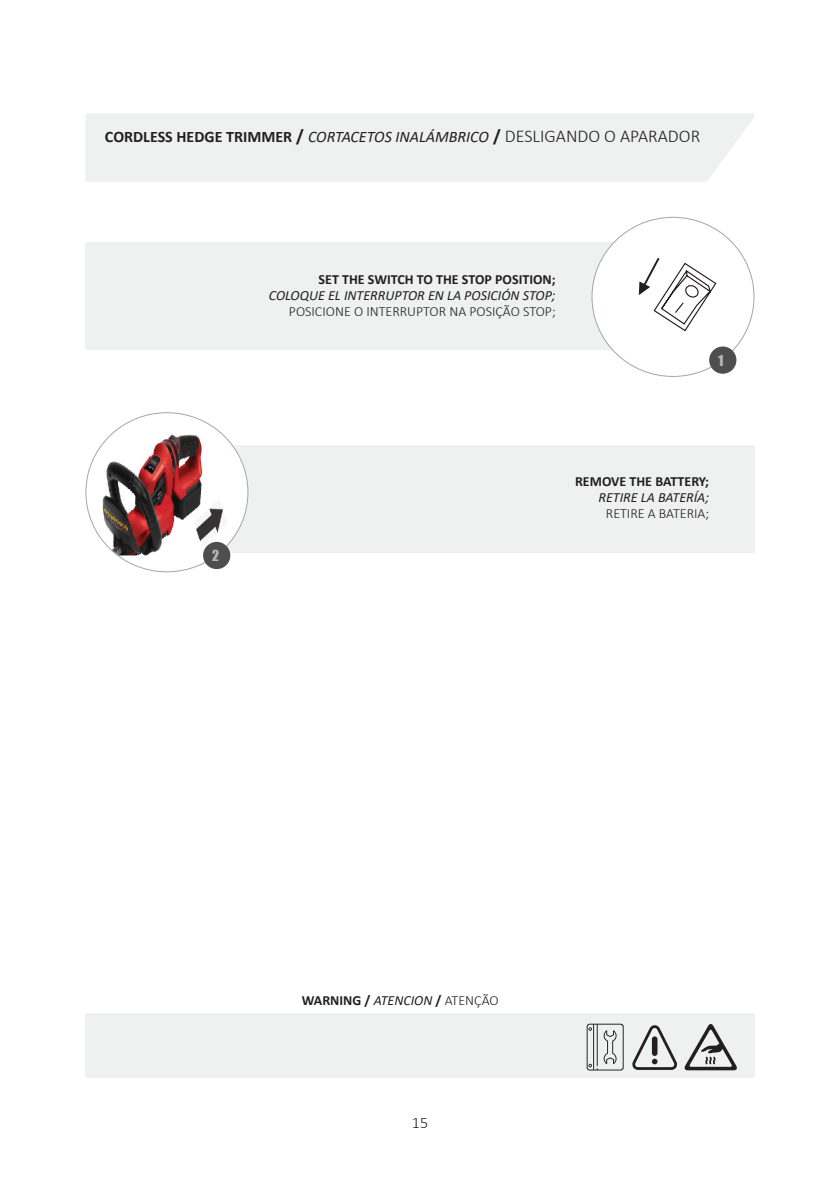
<style>
.page{position:relative;width:840px;height:1191px;background:#fff}
.page>*{position:absolute;margin:0;border:0;box-sizing:border-box;transform-origin:0 0}
.t1{font:italic 16px "Calibri";color:#231f20}
.t2{font:300 16px "Calibri";color:#231f20}
.t3{font:700 14px "Calibri";color:#231f20}
.t4{font:italic 14px "Calibri";color:#231f20}
.t5{font:300 14px "Calibri";color:#231f20}
.t6{font:14px "Impact";color:#b4b5b9}
.s1{font-weight:700;font-style:normal}
.s2{font-weight:700;font-style:normal;font-size:18px}
.s3{font-weight:300;font-style:normal;font-size:18px}
.s4{font-weight:400;font-style:italic}
.s5{font-weight:300}
</style>
<div class="page">
<div style="left:86px;top:114px;width:669px;height:68px;background:#eff0f0"></div>
<div style="left:85px;top:1013px;width:669px;height:64px;background:#eff0f0"></div>
<div style="left:85px;top:242px;width:589px;height:108px;background:#eff0f0"></div>
<div style="left:165px;top:445px;width:589px;height:108px;background:#eff0f0"></div>
<div style="left:592px;top:217px;width:161px;height:159px;background:#fff;border-radius:50%"></div>
<div style="left:86px;top:412px;width:162px;height:159px;background:#fff;border-radius:50%"></div>
<img style="left:99px;top:412px;width:136px;height:143px">
<div style="left:203px;top:542px;width:27px;height:27px;background:#4f4e4e;border-radius:50%"></div>
<svg style="left:632px;top:1025px;width:45px;height:45px"></svg>
<svg style="left:684px;top:1024px;width:52px;height:46px"></svg>
<svg style="left:586px;top:1023px;width:37px;height:47px"></svg>
<svg style="left:617px;top:250px;width:124px;height:126px"></svg>
<p class="t1" style="left:105px;top:125px;width:596px"><span class="s1">CORDLESS HEDGE TRIMMER</span> <span class="s2">/</span> CORTACETOS INALÁMBRICO <span class="s2">/</span> <span class="s3">DESLIGANDO O APARADOR</span></p>
<p class="t6" style="left:212px;top:544px;width:9px">2</p>
<p class="t3" style="left:318px;top:269px;width:238px">SET THE SWITCH TO THE STOP POSITION;</p>
<p class="t4" style="left:269px;top:286px;width:288px">COLOQUE EL INTERRUPTOR EN LA POSICIÓN STOP;</p>
<p class="t5" style="left:289px;top:303px;width:268px">POSICIONE O INTERRUPTOR NA POSIÇÃO STOP;</p>
<p class="t6" style="left:717px;top:349px;width:7px">1</p>
<p class="t3" style="left:574px;top:471px;width:136px">REMOVE THE BATTERY;</p>
<p class="t4" style="left:598px;top:487px;width:112px">RETIRE LA BATERÍA;</p>
<p class="t5" style="left:605px;top:504px;width:105px">RETIRE A BATERIA;</p>
<p class="t3" style="left:301px;top:990px;width:198px">WARNING / <span class="s4">ATENCION</span> / <span class="s5">ATENÇÃO</span></p>
<p class="t2" style="left:411px;top:1112px;width:18px">15</p>
</div>
